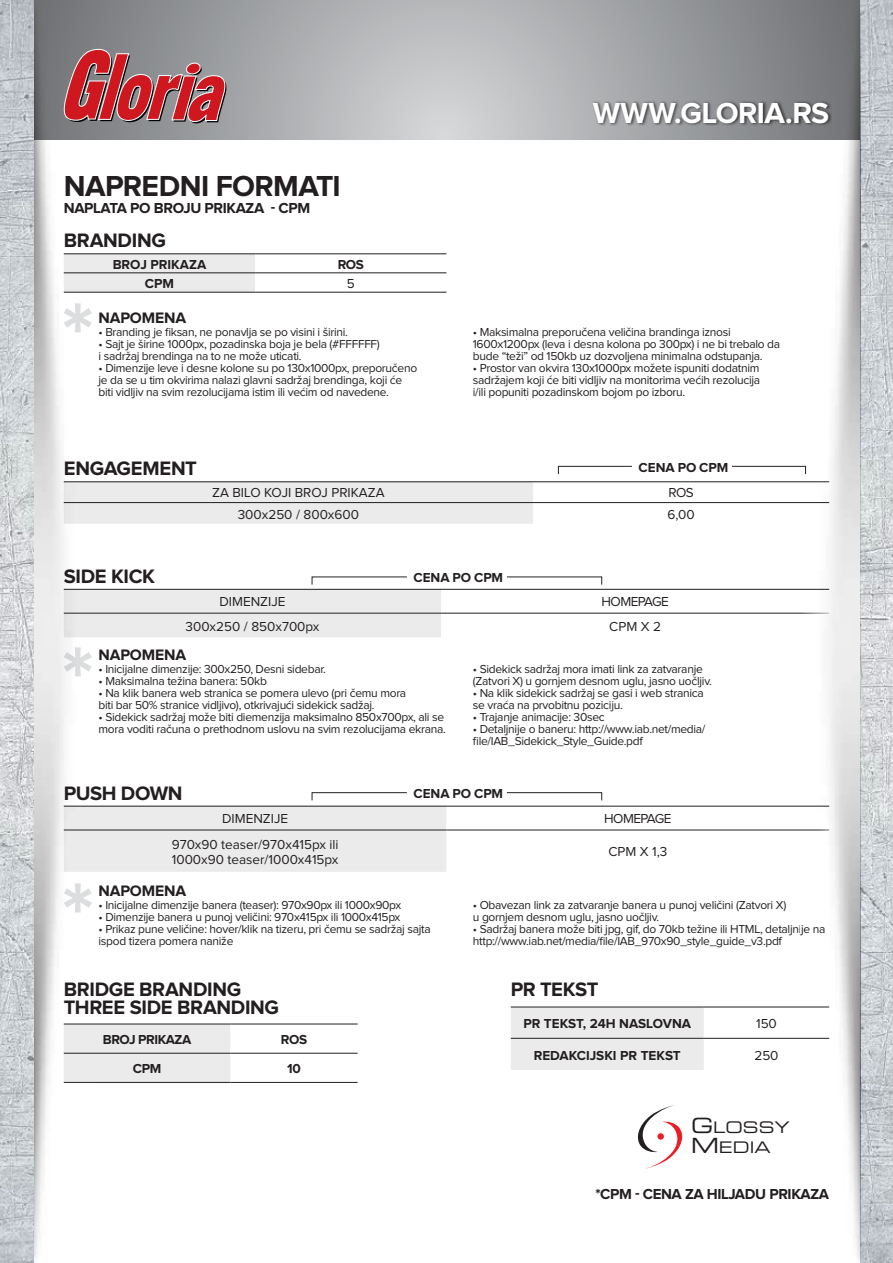
<style>
.page{position:relative;width:893px;height:1263px;background:#fff}
.page>*{position:absolute;margin:0;border:0;box-sizing:border-box;transform-origin:0 0}
.t1{font:700 30px "Proxima Nova";letter-spacing:-.02em;color:#231f20}
.t2{font:700 30px "Proxima Nova";letter-spacing:-.02em;color:#fff}
.t3{font:700 20.1px/17.4px "Proxima Nova";letter-spacing:-.015em;color:#231f20}
.t4{font:16.05px/20.7px "Eurostile Extended Two";color:#231f20}
.t5{font:700 15.75px "Proxima Nova";letter-spacing:-.01em;color:#231f20}
.t6{font:700 15px "Proxima Nova";letter-spacing:-.025em;color:#231f20}
.t7{font:13.5px/15px "Proxima Nova";color:#231f20}
.t8{font:700 13.5px "Proxima Nova";letter-spacing:-.005em;color:#231f20}
.t9{font:13.5px "Proxima Nova";letter-spacing:-.04em;color:#231f20}
.t10{font:700 13.5px "Proxima Nova";letter-spacing:-.035em;color:#231f20}
.t11{font:12px/12px "Proxima Nova";letter-spacing:-.025em;color:#231f20}
.s1{font-size:21px}
</style>
<div class="page">
<svg style="left:93px;top:0;width:708px;height:139px;background:#a8aaad"></svg>
<div style="left:591px;top:101px;width:241px;height:25px;background:#231f20;opacity:.75"></div>
<svg style="left:93px;top:49px;width:135px;height:74px;background:#ac5e62"></svg>
<svg style="left:93px;top:1025px;width:265px;height:57px"></svg>
<hr style="left:64px;top:1053px;width:166px;height:1px;background:#231f20">
<hr style="left:230px;top:1053px;width:128px;height:1px;background:#231f20">
<hr style="left:64px;top:1082px;width:166px;height:1px;background:#231f20">
<hr style="left:230px;top:1082px;width:128px;height:1px;background:#231f20">
<hr style="left:64px;top:1024px;width:166px;height:1px;background:#231f20">
<hr style="left:230px;top:1024px;width:128px;height:1px;background:#231f20">
<div style="left:511px;top:1008px;width:193px;height:62px;background:#ebebec"></div>
<hr style="left:511px;top:1007px;width:193px;height:1px;background:#231f20">
<hr style="left:704px;top:1007px;width:125px;height:1px;background:#231f20">
<hr style="left:511px;top:1038px;width:193px;height:1px;background:#231f20">
<hr style="left:704px;top:1038px;width:125px;height:1px;background:#231f20">
<svg style="left:637px;top:1105px;width:46px;height:64px"></svg>
<div style="left:93px;top:482px;width:440px;height:42px;background:#ebebec"></div>
<hr style="left:64px;top:502px;width:469px;height:1px;background:#231f20">
<hr style="left:533px;top:502px;width:296px;height:1px;background:#231f20">
<svg style="left:93px;top:254px;width:353px;height:38px"></svg>
<hr style="left:64px;top:253px;width:191px;height:1px;background:#231f20">
<hr style="left:255px;top:253px;width:191px;height:1px;background:#231f20">
<hr style="left:64px;top:272px;width:191px;height:1px;background:#231f20">
<hr style="left:255px;top:272px;width:191px;height:1px;background:#231f20">
<hr style="left:64px;top:292px;width:191px;height:1px;background:#231f20">
<hr style="left:255px;top:292px;width:191px;height:1px;background:#231f20">
<hr style="left:64px;top:481px;width:765px;height:1px;background:#231f20">
<svg style="left:558px;top:466px;width:74px;height:9px"></svg>
<svg style="left:732px;top:466px;width:69px;height:1px"></svg>
<svg style="left:93px;top:576px;width:708px;height:61px"></svg>
<svg style="left:93px;top:792px;width:708px;height:80px"></svg>
<img style="left:801px;top:0;width:92px;height:1263px">
<img style="left:34px;top:0;width:59px;height:1261px">
<svg style="left:0;top:0;width:34px;height:1263px;background:#cbcfd2"></svg>
<h1 class="t1" style="left:64px;top:172px;width:278px">NAPREDNI FORMATI</h1>
<p class="t6" style="left:64px;top:202px;width:248px">NAPLATA PO BROJU PRIKAZA - CPM</p>
<h2 class="t3" style="left:64px;top:233px;width:104px">BRANDING</h2>
<p class="t8" style="left:113px;top:258px;width:95px">BROJ PRIKAZA</p>
<p class="t8" style="left:338px;top:258px;width:28px">ROS</p>
<p class="t8" style="left:145px;top:277px;width:31px">CPM</p>
<p class="t7" style="left:347px;top:276px;width:9px">5</p>
<h3 class="t5" style="left:99px;top:311px;width:89px">NAPOMENA</h3>
<p class="t11" style="left:99px;top:327px;width:251px">• Branding je fiksan, ne ponavlja se po visini i širini.</p>
<p class="t11" style="left:99px;top:339px;width:283px">• Sajt je širine 1000px, pozadinska boja je bela (#FFFFFF) i sadržaj brendinga na to ne može uticati.</p>
<p class="t11" style="left:99px;top:363px;width:320px">• Dimenzije leve i desne kolone su po 130x1000px, preporučeno je da se u tim okvirima nalazi glavni sadržaj brendinga, koji će biti vidljiv na svim rezolucijama istim ili većim od navedene.</p>
<h2 class="t3" style="left:64px;top:461px;width:135px">ENGAGEMENT</h2>
<h1 class="t2" style="left:593px;top:99px;width:238px">WWW.GLORIA.RS</h1>
<p class="t11" style="left:473px;top:327px;width:309px">• Maksimalna preporučena veličina brandinga iznosi<br>1600x1200px (leva i desna kolona po 300px) i ne bi trebalo da bude “teži” od 150kb uz dozvoljena minimalna odstupanja.</p>
<p class="t11" style="left:473px;top:363px;width:289px;text-align:justify">• Prostor van okvira 130x1000px možete ispuniti dodatnim sadržajem koji će biti vidljiv na monitorima većih rezolucija i/ili popuniti pozadinskom bojom po izboru.</p>
<p class="t8" style="left:639px;top:461px;width:91px">CENA PO CPM</p>
<h2 class="t3" style="left:64px;top:569px;width:93px">SIDE KICK</h2>
<p class="t7" style="left:212px;top:486px;width:174px">ZA BILO KOJI BROJ PRIKAZA</p>
<p class="t7" style="left:668px;top:486px;width:27px">ROS</p>
<p class="t7" style="left:238px;top:507px;width:123px">300x250 / 800x600</p>
<p class="t7" style="left:667px;top:507px;width:29px">6,00</p>
<p class="t8" style="left:414px;top:572px;width:91px">CENA PO CPM</p>
<p class="t7" style="left:219px;top:595px;width:68px">DIMENZIJE</p>
<p class="t9" style="left:601px;top:595px;width:69px">HOMEPAGE</p>
<p class="t7" style="left:186px;top:619px;width:135px">300x250 / 850x700px</p>
<p class="t7" style="left:609px;top:619px;width:53px">CPM X 2</p>
<h3 class="t5" style="left:99px;top:647px;width:89px">NAPOMENA</h3>
<p class="t11" style="left:99px;top:663px;width:229px">• Inicijalne dimenzije: 300x250, Desni sidebar.</p>
<p class="t11" style="left:99px;top:675px;width:170px">• Maksimalna težina banera: 50kb</p>
<p class="t11" style="left:99px;top:687px;width:309px">• Na klik banera web stranica se pomera ulevo (pri čemu mora biti bar 50% stranice vidljivo), otkrivajući sidekick sadžaj.</p>
<p class="t11" style="left:99px;top:711px;width:349px">• Sidekick sadržaj može biti diemenzija maksimalno 850x700px, ali se mora voditi računa o prethodnom uslovu na svim rezolucijama ekrana.</p>
<p class="t11" style="left:473px;top:663px;width:241px">• Sidekick sadržaj mora imati link za zatvaranje (Zatvori X) u gornjem desnom uglu, jasno uočljiv.</p>
<p class="t11" style="left:473px;top:687px;width:232px">• Na klik sidekick sadržaj se gasi i web stranica se vraća na prvobitnu poziciju.</p>
<p class="t11" style="left:473px;top:711px;width:133px">• Trajanje animacije: 30sec</p>
<p class="t11" style="left:473px;top:723px;width:234px">• Detaljnije o baneru: http://www.iab.net/media/ file/IAB_Sidekick_Style_Guide.pdf</p>
<h2 class="t3" style="left:64px;top:786px;width:120px">PUSH DOWN</h2>
<p class="t8" style="left:414px;top:787px;width:91px">CENA PO CPM</p>
<p class="t7" style="left:222px;top:812px;width:68px">DIMENZIJE</p>
<p class="t9" style="left:604px;top:812px;width:69px">HOMEPAGE</p>
<p class="t7" style="left:172px;top:837px;width:168px">970x90 teaser/970x415px ili<br>1000x90 teaser/1000x415px</p>
<p class="t7" style="left:608px;top:845px;width:60px">CPM X 1,3</p>
<h3 class="t5" style="left:99px;top:883px;width:89px">NAPOMENA</h3>
<p class="t11" style="left:99px;top:900px;width:304px">• Inicijalne dimenzije banera (teaser): 970x90px ili 1000x90px</p>
<p class="t11" style="left:99px;top:912px;width:303px">• Dimenzije banera u punoj veličini: 970x415px ili 1000x415px</p>
<p class="t11" style="left:99px;top:924px;width:334px">• Prikaz pune veličine: hover/klik na tizeru, pri čemu se sadržaj sajta ispod tizera pomera naniže</p>
<h2 class="t3" style="left:64px;top:982px;width:217px">BRIDGE BRANDING<br>THREE SIDE BRANDING</h2>
<p class="t10" style="left:103px;top:1033px;width:90px">BROJ PRIKAZA</p>
<p class="t8" style="left:281px;top:1033px;width:28px">ROS</p>
<p class="t8" style="left:133px;top:1062px;width:30px">CPM</p>
<p class="t8" style="left:287px;top:1062px;width:15px">10</p>
<p class="t11" style="left:473px;top:900px;width:315px">• Obavezan link za zatvaranje banera u punoj veličini (Zatvori X) u gornjem desnom uglu, jasno uočljiv.</p>
<p class="t11" style="left:473px;top:924px;width:354px">• Sadržaj banera može biti jpg, gif, do 70kb težine ili HTML, detaljnije na http://www.iab.net/media/file/IAB_970x90_style_guide_v3.pdf</p>
<h2 class="t3" style="left:511px;top:982px;width:89px">PR TEKST</h2>
<p class="t8" style="left:523px;top:1017px;width:169px">PR TEKST, 24H NASLOVNA</p>
<p class="t7" style="left:756px;top:1016px;width:22px">150</p>
<p class="t8" style="left:534px;top:1049px;width:149px">REDAKCIJSKI PR TEKST</p>
<p class="t7" style="left:754px;top:1048px;width:26px">250</p>
<h3 class="t4" style="left:691px;top:1116px;width:100px"><span class="s1">G</span>LOSSY<br><span class="s1">M</span>EDIA</h3>
<p class="t6" style="left:595px;top:1187px;width:235px">*CPM - CENA ZA HILJADU PRIKAZA</p>
</div>
